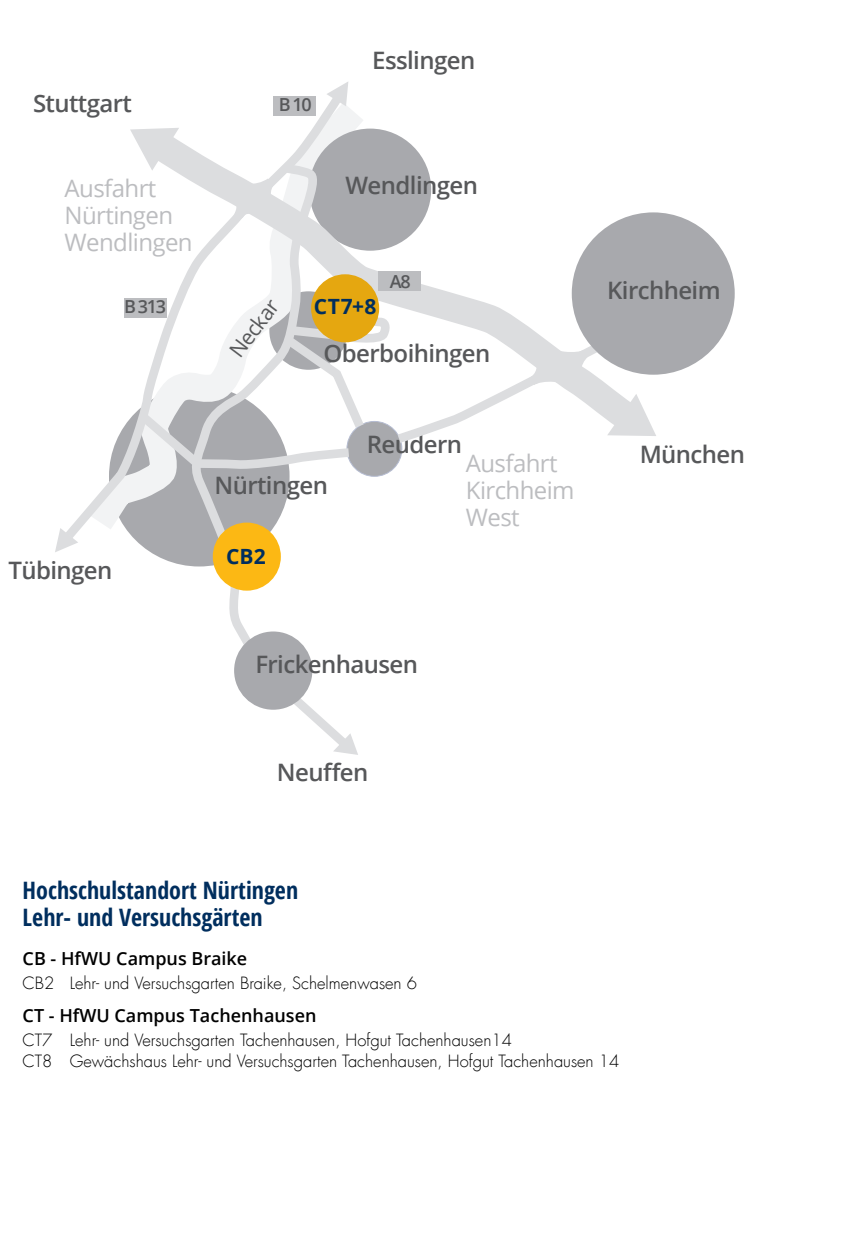
<style>
.page{position:relative;width:851px;height:1237px;background:#fff}
.page>*{position:absolute;margin:0;border:0;box-sizing:border-box;transform-origin:0 0}
.t1{font:600 24px "Open Sans";letter-spacing:-.025em;color:#57585a}
.t2{font:24px/27px "Open Sans";letter-spacing:-.025em;color:#bcbdc0}
.t3{font:700 24px/27px "Open Sans Condensed";color:#002e5e}
.t4{font:700 21px "Open Sans";letter-spacing:.015em;color:#002e5e}
.t5{font:21px "Open Sans";color:#57585a}
.t6{font:600 18px "Open Sans";color:#000}
.t7{font:600 18px "Open Sans";letter-spacing:-.075em;color:#57585a}
.t8{font:300 16.5px/21px "Futura Com";color:#000}
</style>
<div class="page">
<svg style="left:332px;top:82px;width:16px;height:24px"></svg>
<svg style="left:345px;top:120px;width:318px;height:255px"></svg>
<svg style="left:124px;top:91px;width:221px;height:220px"></svg>
<svg style="left:189px;top:228px;width:117px;height:418px"></svg>
<svg style="left:218px;top:160px;width:111px;height:68px"></svg>
<svg style="left:55px;top:311px;width:601px;height:241px"></svg>
<svg style="left:281px;top:685px;width:77px;height:70px"></svg>
<div style="left:377px;top:271px;width:43px;height:19px;background:#bcbdc0"></div>
<div style="left:311px;top:274px;width:68px;height:68px;background:#e5a710;border-radius:50%"></div>
<div style="left:213px;top:522px;width:68px;height:68px;background:#fcb814;border-radius:50%"></div>
<div style="left:234px;top:631px;width:78px;height:78px;background:#a8a9ad;border-radius:50%"></div>
<div style="left:571px;top:212px;width:163px;height:163px;background:#a8a9ad;border-radius:50%"></div>
<h1 class="t1" style="left:372px;top:44px;width:105px">Esslingen</h1>
<h1 class="t1" style="left:33px;top:86px;width:100px">Stuttgart</h1>
<p class="t7" style="left:279px;top:92px;width:35px">B 10</p>
<h1 class="t2" style="left:65px;top:174px;width:129px">Ausfahrt<br>Nürtingen<br>Wendlingen</h1>
<h1 class="t1" style="left:345px;top:169px;width:134px">Wendlingen</h1>
<p class="t7" style="left:124px;top:294px;width:43px">B 313</p>
<p class="t5" style="left:223px;top:346px;width:68px;rotate:-53deg">Neckar</p>
<p class="t4" style="left:314px;top:292px;width:64px">CT7+8</p>
<p class="t7" style="left:390px;top:269px;width:22px">A8</p>
<h1 class="t1" style="left:323px;top:336px;width:168px">Oberboihingen</h1>
<h1 class="t1" style="left:607px;top:274px;width:115px">Kirchheim</h1>
<h1 class="t1" style="left:214px;top:468px;width:115px">Nürtingen</h1>
<h1 class="t1" style="left:367px;top:427px;width:97px">Reudern</h1>
<h1 class="t2" style="left:466px;top:449px;width:110px">Ausfahrt<br>Kirchheim<br>West</h1>
<h1 class="t1" style="left:639px;top:438px;width:107px">München</h1>
<h1 class="t1" style="left:8px;top:553px;width:105px">Tübingen</h1>
<p class="t4" style="left:226px;top:541px;width:41px">CB2</p>
<h1 class="t1" style="left:255px;top:648px;width:164px">Frickenhausen</h1>
<h1 class="t1" style="left:277px;top:756px;width:93px">Neuffen</h1>
<h1 class="t3" style="left:23px;top:876px;width:277px">Hochschulstandort Nürtingen<br>Lehr- und Versuchsgärten</h1>
<p class="t6" style="left:23px;top:946px;width:226px">CB - HfWU Campus Braike</p>
<p class="t8" style="left:23px;top:972px;width:396px">CB2 Lehr- und Versuchsgarten Braike, Schelmenwasen 6</p>
<p class="t6" style="left:23px;top:1003px;width:295px">CT - HfWU Campus Tachenhausen</p>
<p class="t8" style="left:23px;top:1029px;width:598px">CT7 Lehr- und Versuchsgarten Tachenhausen, Hofgut Tachenhausen14<br>CT8 Gewächshaus Lehr- und Versuchsgarten Tachenhausen, Hofgut Tachenhausen 14</p>
</div>
